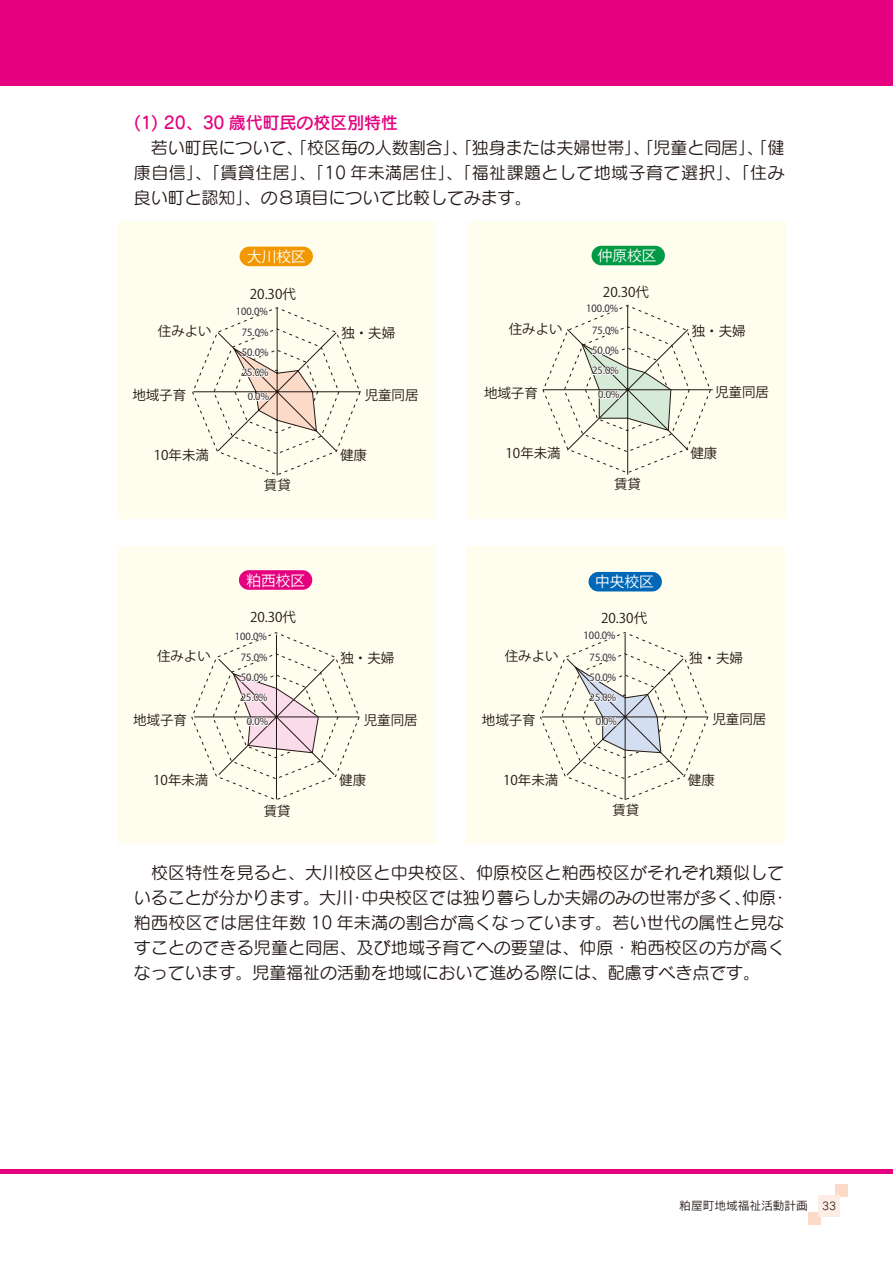
<style>
.page{position:relative;width:893px;height:1263px;background:#fff}
.page>*{position:absolute;margin:0;border:0;box-sizing:border-box;transform-origin:0 0}
.t1{font:16.95px/25px "Seurat CID M";letter-spacing:.005em;color:#221815;text-align:justify}
.t2{font:16.95px "Seurat CID DB";letter-spacing:-.005em;color:#e4007f}
.t3{font:14.7px "Koz Go Pr 6 N";color:#fff}
.t4{font:13.5px "Koz Go Pr 6 N";color:#221815}
.t5{font:11.7px "Rodin CID M";color:#221815}
.t6{font:9.75px "Koz Go Pr 6 N";color:#221815}
.s1{font-family:"Seurat CID M";font-size:10.65px}
</style>
<div class="page">
<div style="left:0;top:0;width:893px;height:85px;background:#e4007f"></div>
<div style="left:0;top:1169px;width:893px;height:5px;background:#e4007f"></div>
<div style="left:836px;top:1184px;width:12px;height:13px;background:#fbdac8"></div>
<div style="left:808px;top:1212px;width:13px;height:13px;background:#fbdac8"></div>
<div style="left:819px;top:1195px;width:21px;height:21px;background:#fdede4"></div>
<div style="left:117px;top:221px;width:319px;height:298px;background:#fffeee"></div>
<div style="left:240px;top:247px;width:73px;height:19px;background:#f39700;border-radius:10px"></div>
<svg style="left:192px;top:307px;width:169px;height:169px"></svg>
<div style="left:468px;top:221px;width:319px;height:298px;background:#fffeee"></div>
<div style="left:591px;top:246px;width:74px;height:19px;background:#094;border-radius:10px"></div>
<svg style="left:542px;top:304px;width:171px;height:171px"></svg>
<div style="left:117px;top:546px;width:319px;height:298px;background:#fffeee"></div>
<div style="left:239px;top:570px;width:73px;height:20px;background:#e4007f;border-radius:10px"></div>
<svg style="left:191px;top:632px;width:169px;height:168px"></svg>
<div style="left:466px;top:546px;width:318px;height:298px;background:#fffeee"></div>
<div style="left:588px;top:572px;width:74px;height:19px;background:#0068b7;border-radius:10px"></div>
<svg style="left:540px;top:631px;width:169px;height:169px"></svg>
<p class="t2" style="left:134px;top:112px;width:266px">(1) 20、30 歳代町民の校区別特性</p>
<p class="t1" style="left:134px;top:135px;width:652px">　若い町民について、「校区毎の人数割合」、「独身または夫婦世帯」、「児童と同居」、「健康自信」、「賃貸住居」、「10 年未満居住」、「福祉課題として地域子育て選択」、「住み良い町と認知」、の８項目について比較してみます。</p>
<p class="t3" style="left:247px;top:248px;width:60px">大川校区</p>
<p class="t3" style="left:598px;top:247px;width:60px">仲原校区</p>
<p class="t4" style="left:250px;top:287px;width:48px">20.30代</p>
<p class="t4" style="left:603px;top:285px;width:48px">20.30代</p>
<p class="t6" style="left:236px;top:305px;width:34px">100.0%</p>
<p class="t6" style="left:586px;top:303px;width:34px">100.0%</p>
<p class="t4" style="left:158px;top:323px;width:55px">住みよい</p>
<p class="t6" style="left:242px;top:327px;width:28px">75.0%</p>
<p class="t4" style="left:341px;top:325px;width:55px">独・夫婦</p>
<p class="t4" style="left:509px;top:321px;width:55px">住みよい</p>
<p class="t6" style="left:592px;top:324px;width:28px">75.0%</p>
<p class="t4" style="left:692px;top:323px;width:55px">独・夫婦</p>
<p class="t6" style="left:242px;top:347px;width:28px">50.0%</p>
<p class="t6" style="left:592px;top:345px;width:28px">50.0%</p>
<p class="t6" style="left:242px;top:367px;width:28px">25.0%</p>
<p class="t6" style="left:592px;top:365px;width:28px">25.0%</p>
<p class="t4" style="left:132px;top:387px;width:55px">地域子育</p>
<p class="t6" style="left:248px;top:391px;width:23px">0.0%</p>
<p class="t4" style="left:365px;top:387px;width:55px">児童同居</p>
<p class="t4" style="left:484px;top:385px;width:55px">地域子育</p>
<p class="t6" style="left:598px;top:389px;width:23px">0.0%</p>
<p class="t4" style="left:715px;top:385px;width:55px">児童同居</p>
<p class="t4" style="left:154px;top:447px;width:57px">10年未満</p>
<p class="t4" style="left:340px;top:447px;width:28px">健康</p>
<p class="t4" style="left:506px;top:445px;width:57px">10年未満</p>
<p class="t4" style="left:690px;top:445px;width:28px">健康</p>
<p class="t4" style="left:264px;top:477px;width:28px">賃貸</p>
<p class="t4" style="left:614px;top:476px;width:28px">賃貸</p>
<p class="t3" style="left:246px;top:572px;width:60px">粕西校区</p>
<p class="t3" style="left:595px;top:573px;width:60px">中央校区</p>
<p class="t4" style="left:250px;top:609px;width:48px">20.30代</p>
<p class="t4" style="left:601px;top:611px;width:48px">20.30代</p>
<p class="t6" style="left:235px;top:630px;width:34px">100.0%</p>
<p class="t6" style="left:584px;top:630px;width:34px">100.0%</p>
<p class="t4" style="left:157px;top:648px;width:55px">住みよい</p>
<p class="t6" style="left:241px;top:652px;width:28px">75.0%</p>
<p class="t4" style="left:340px;top:650px;width:55px">独・夫婦</p>
<p class="t4" style="left:505px;top:648px;width:55px">住みよい</p>
<p class="t6" style="left:590px;top:651px;width:28px">75.0%</p>
<p class="t4" style="left:689px;top:650px;width:55px">独・夫婦</p>
<p class="t6" style="left:241px;top:672px;width:28px">50.0%</p>
<p class="t6" style="left:590px;top:672px;width:28px">50.0%</p>
<p class="t6" style="left:241px;top:692px;width:28px">25.0%</p>
<p class="t6" style="left:590px;top:692px;width:28px">25.0%</p>
<p class="t4" style="left:133px;top:712px;width:55px">地域子育</p>
<p class="t6" style="left:247px;top:716px;width:23px">0.0%</p>
<p class="t4" style="left:364px;top:712px;width:55px">児童同居</p>
<p class="t4" style="left:482px;top:712px;width:55px">地域子育</p>
<p class="t6" style="left:596px;top:716px;width:23px">0.0%</p>
<p class="t4" style="left:712px;top:712px;width:55px">児童同居</p>
<p class="t4" style="left:153px;top:772px;width:57px">10年未満</p>
<p class="t4" style="left:339px;top:772px;width:28px">健康</p>
<p class="t4" style="left:503px;top:772px;width:57px">10年未満</p>
<p class="t4" style="left:688px;top:772px;width:28px">健康</p>
<p class="t4" style="left:264px;top:803px;width:28px">賃貸</p>
<p class="t4" style="left:612px;top:802px;width:28px">賃貸</p>
<p class="t1" style="left:134px;top:859px;width:656px;text-align:left">　校区特性を見ると、大川校区と中央校区、仲原校区と粕西校区がそれぞれ類似していることが分かります。大川・中央校区では独り暮らしか夫婦のみの世帯が多く、仲原・粕西校区では居住年数 10 年未満の割合が高くなっています。若い世代の属性と見なすことのできる児童と同居、及び地域子育てへの要望は、仲原・粕西校区の方が高くなっています。児童福祉の活動を地域において進める際には、配慮すべき点です。</p>
<p class="t5" style="left:679px;top:1198px;width:158px">粕屋町地域福祉活動計画 <span class="s1">33</span></p>
</div>
